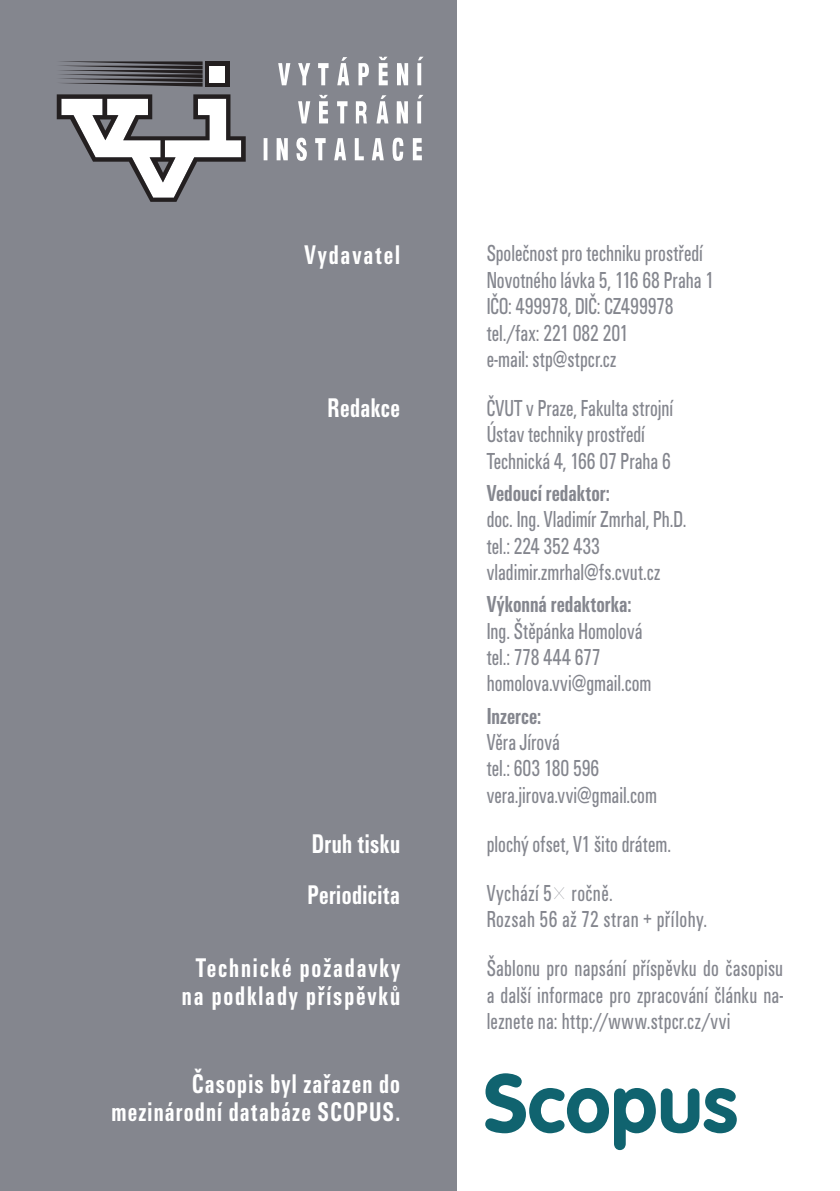
<style>
.page{position:relative;width:840px;height:1191px;background:#fff}
.page>*{position:absolute;margin:0;border:0;box-sizing:border-box;transform-origin:0 0}
.t1{font:700 condensed 28px/28px "U001 TOT";letter-spacing:.08em;color:#fff;text-align:center;scale:.83 1}
.t2{font:700 condensed 28px/28px "U001 TOT";letter-spacing:.05em;color:#fff;text-align:right;scale:.83 1}
.t3{font:700 condensed 28px/50.6px "U001 TOT";letter-spacing:.02em;color:#fff;scale:.83 1}
.t4{font:condensed 24px/26.4px "U001 TOT";letter-spacing:.005em;color:#84868e;scale:.83 1}
.t5{font:700 condensed 24px "U001 TOT";color:#84868e;scale:.83 1}
.s1{font-family:"Symath";font-stretch:normal}
</style>
<div class="page">
<div style="left:0;top:0;width:456px;height:1191px;background:#84868e"></div>
<svg style="left:485px;top:1073px;width:251px;height:77px"></svg>
<svg style="left:263px;top:138px;width:158px;height:23px"></svg>
<svg style="left:298px;top:95px;width:125px;height:28px"></svg>
<svg style="left:278px;top:57px;width:145px;height:28px"></svg>
<div style="left:205px;top:61px;width:24px;height:26px;background:#231f20"></div>
<svg style="left:57px;top:94px;width:188px;height:108px"></svg>
<svg style="left:60px;top:61px;width:142px;height:26px"></svg>
<div style="left:209px;top:66px;width:16px;height:16px;background:#fff"></div>
<p class="t1" style="left:304px;top:241px;width:117px">Vydavatel</p>
<p class="t3" style="left:327px;top:382px;width:89px">Redakce</p>
<p class="t3" style="left:307px;top:819px;width:113px">Druh tisku<br>Periodicita</p>
<p class="t1" style="left:182px;top:954px;width:264px">Technické požadavky na podklady příspěvků</p>
<p class="t2" style="left:111px;top:1069px;width:349px">Časopis byl zařazen do mezinárodní databáze SCOPUS.</p>
<p class="t4" style="left:486px;top:240px;width:275px">Společnost pro techniku prostředí<br>Novotného lávka 5, 116 68 Praha 1<br>IČO: 499978, DIČ: CZ499978 tel./fax: 221 082 201<br>e-mail: stp@stpcr.cz</p>
<p class="t4" style="left:486px;top:395px;width:226px">ČVUT v Praze, Fakulta strojní<br>Ústav techniky prostředí<br>Technická 4, 166 07 Praha 6</p>
<p class="t5" style="left:486px;top:479px;width:150px">Vedoucí redaktor:</p>
<p class="t4" style="left:486px;top:506px;width:242px">doc. Ing. Vladimír Zmrhal, Ph.D. tel.: 224 352 433 vladimir.zmrhal@fs.cvut.cz</p>
<p class="t5" style="left:486px;top:590px;width:176px">Výkonná redaktorka:</p>
<p class="t4" style="left:486px;top:618px;width:200px">Ing. Štěpánka Homolová tel.: 778 444 677 homolova.vvi@gmail.com</p>
<p class="t5" style="left:486px;top:702px;width:67px">Inzerce:</p>
<p class="t4" style="left:486px;top:729px;width:207px">Věra Jírová<br>tel.: 603 180 596 vera.jirova.vvi@gmail.com</p>
<p class="t4" style="left:486px;top:819px;width:223px;line-height:49px">plochý ofset, V1 šito drátem.<br>Vychází 5<span class="s1">G</span> ročně.</p>
<p class="t4" style="left:486px;top:895px;width:358px;line-height:49px">Rozsah 56 až 72 stran + přílohy.<br>Šablonu pro napsání příspěvku do časopisu</p>
<p class="t4" style="left:486px;top:982px;width:358px">a další informace pro zpracování článku na&shy;leznete na: http://www.stpcr.cz/vvi</p>
</div>
